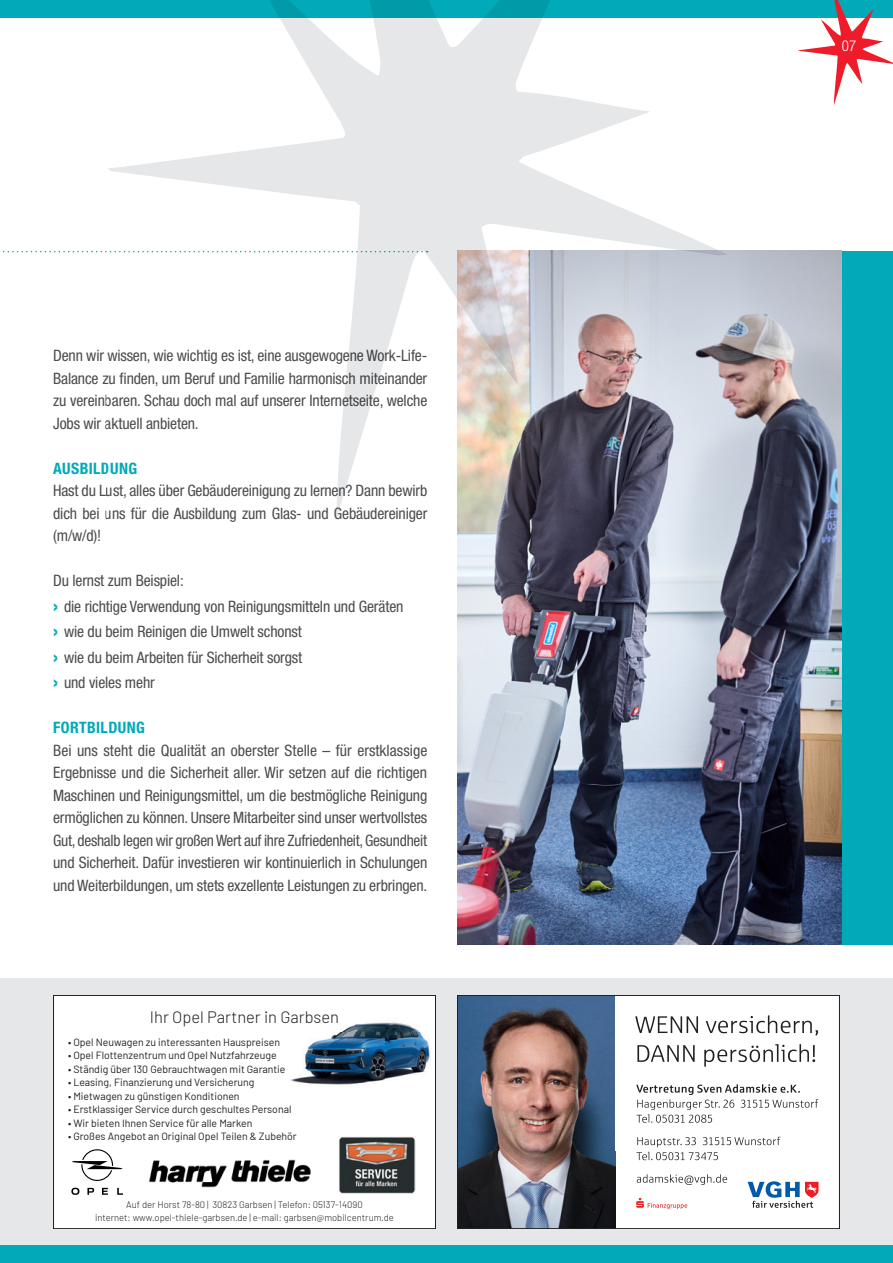
<style>
.page{position:relative;width:893px;height:1263px;background:#fff}
.page>*{position:absolute;margin:0;border:0;box-sizing:border-box;transform-origin:0 0}
.t1{font:300 16.5px "Barlow";color:#231f20}
.t2{font:condensed 15.75px/22.5px "Helvetica Neue LT Std";letter-spacing:-.01em;color:#4b4c4d;text-align:justify}
.t3{font:700 condensed 15.75px "Helvetica Neue LT Std";letter-spacing:.025em;color:#00aab8}
.t4{font:300 condensed 15px "Helvetica Neue LT Std";color:#fff}
.t5{font:10.5px "Barlow";color:#231f20}
.t6{font:300 9.45px/13.2px "Barlow";color:#231f20;text-align:center}
.s1{font-weight:700;font-stretch:normal;font-size:21px;color:#00aab8}
</style>
<div class="page">
<div style="left:0;top:0;width:893px;height:17px;background:#00aab8"></div>
<div style="left:0;top:978px;width:893px;height:268px;background:#e6e7e9"></div>
<div style="left:0;top:1246px;width:893px;height:17px;background:#00aab8"></div>
<div style="left:457px;top:995px;width:383px;height:234px;background:#fff"></div>
<img style="left:459px;top:997px;width:156px;height:154px">
<svg style="left:748px;top:1181px;width:70px;height:27px"></svg>
<svg style="left:636px;top:1198px;width:51px;height:11px"></svg>
<svg style="left:635px;top:1016px;width:63px;height:17px"></svg>
<svg style="left:706px;top:1015px;width:112px;height:21px"></svg>
<svg style="left:637px;top:1045px;width:58px;height:17px"></svg>
<svg style="left:704px;top:1044px;width:111px;height:23px"></svg>
<svg style="left:636px;top:1084px;width:182px;height:39px"></svg>
<svg style="left:636px;top:1137px;width:144px;height:23px"></svg>
<svg style="left:637px;top:1174px;width:90px;height:11px"></svg>
<img style="left:459px;top:1151px;width:156px;height:76px">
<div style="left:457px;top:995px;width:383px;height:234px;border:1px solid #231f20"></div>
<div style="left:53px;top:995px;width:383px;height:234px;background:#fff"></div>
<img style="left:291px;top:1022px;width:139px;height:63px">
<img style="left:149px;top:1159px;width:162px;height:29px">
<svg style="left:102px;top:1188px;width:6px;height:7px"></svg>
<svg style="left:87px;top:1188px;width:7px;height:7px"></svg>
<svg style="left:71px;top:1188px;width:8px;height:7px"></svg>
<svg style="left:117px;top:1188px;width:6px;height:7px"></svg>
<hr style="left:87px;top:1168px;width:36px;height:1px;background:#000001">
<svg style="left:81px;top:1149px;width:32px;height:32px"></svg>
<hr style="left:72px;top:1161px;width:36px;height:1px;background:#000001">
<img style="left:339px;top:1136px;width:76px;height:57px">
<div style="left:53px;top:995px;width:383px;height:234px;border:1px solid #231f20"></div>
<svg style="left:2px;top:251px;width:104px;height:1px"></svg>
<div style="left:842px;top:251px;width:51px;height:693px;background:#00aab8"></div>
<img style="left:457px;top:251px;width:385px;height:693px">
<svg style="left:798px;top:0;width:95px;height:105px"></svg>
<svg style="left:106px;top:0;width:621px;height:520px"></svg>
<p class="t2" style="left:53px;top:344px;width:376px">Denn wir wissen, wie wichtig es ist, eine ausgewogene Work-Life-Balance zu finden, um Beruf und Familie harmonisch miteinander zu vereinbaren. Schau doch mal auf unserer Internetseite, welche Jobs wir aktuell anbieten.</p>
<p class="t3" style="left:53px;top:459px;width:86px">AUSBILDUNG</p>
<p class="t2" style="left:53px;top:479px;width:376px">Hast du Lust, alles über Gebäudereinigung zu lernen? Dann bewirb dich bei uns für die Ausbildung zum Glas- und Gebäudereiniger (m/w/d)!</p>
<p class="t2" style="left:53px;top:569px;width:132px">Du lernst zum Beispiel:</p>
<p class="t2" style="left:53px;top:595px;width:352px"><span class="s1">›</span> die richtige Verwendung von Reinigungsmitteln und Geräten</p>
<p class="t2" style="left:53px;top:620px;width:250px"><span class="s1">›</span> wie du beim Reinigen die Umwelt schonst</p>
<p class="t2" style="left:53px;top:646px;width:251px"><span class="s1">›</span> wie du beim Arbeiten für Sicherheit sorgst</p>
<p class="t2" style="left:53px;top:671px;width:103px"><span class="s1">›</span> und vieles mehr</p>
<p class="t3" style="left:53px;top:718px;width:93px">FORTBILDUNG</p>
<p class="t2" style="left:53px;top:739px;width:376px">Bei uns steht die Qualität an oberster Stelle – für erstklassige Ergebnisse und die Sicherheit aller. Wir setzen auf die richtigen Maschinen und Reinigungsmittel, um die bestmögliche Reinigung ermöglichen zu können. Unsere Mitarbeiter sind unser wertvollstes Gut, deshalb legen wir großen Wert auf ihre Zufriedenheit, Gesundheit und Sicherheit. Dafür investieren wir kontinuierlich in Schulungen und Weiterbildungen, um stets exzellente Leistungen zu erbringen.</p>
<p class="t1" style="left:150px;top:1005px;width:191px">Ihr Opel Partner in Garbsen</p>
<p class="t5" style="left:68px;top:1034px;width:214px">• Opel Neuwagen zu interessanten Hauspreisen</p>
<p class="t5" style="left:68px;top:1048px;width:210px">• Opel Flottenzentrum und Opel Nutzfahrzeuge</p>
<p class="t5" style="left:68px;top:1061px;width:219px">• Ständig über 130 Gebrauchtwagen mit Garantie</p>
<p class="t5" style="left:68px;top:1075px;width:188px">• Leasing, Finanzierung und Versicherung</p>
<p class="t5" style="left:68px;top:1088px;width:173px">• Mietwagen zu günstigen Konditionen</p>
<p class="t5" style="left:68px;top:1102px;width:225px">• Erstklassiger Service durch geschultes Personal</p>
<p class="t5" style="left:68px;top:1115px;width:186px">• Wir bieten Ihnen Service für alle Marken</p>
<p class="t5" style="left:68px;top:1129px;width:230px">• Großes Angebot an Original Opel Teilen &amp; Zubehör</p>
<p class="t6" style="left:95px;top:1197px;width:300px">Auf der Horst 78-80 | 30823 Garbsen | Telefon: 05137-14090<br>internet: www.opel-thiele-garbsen.de | e-mail: garbsen@mobilcentrum.de</p>
<p class="t4" style="left:842px;top:37px;width:16px">07</p>
</div>
